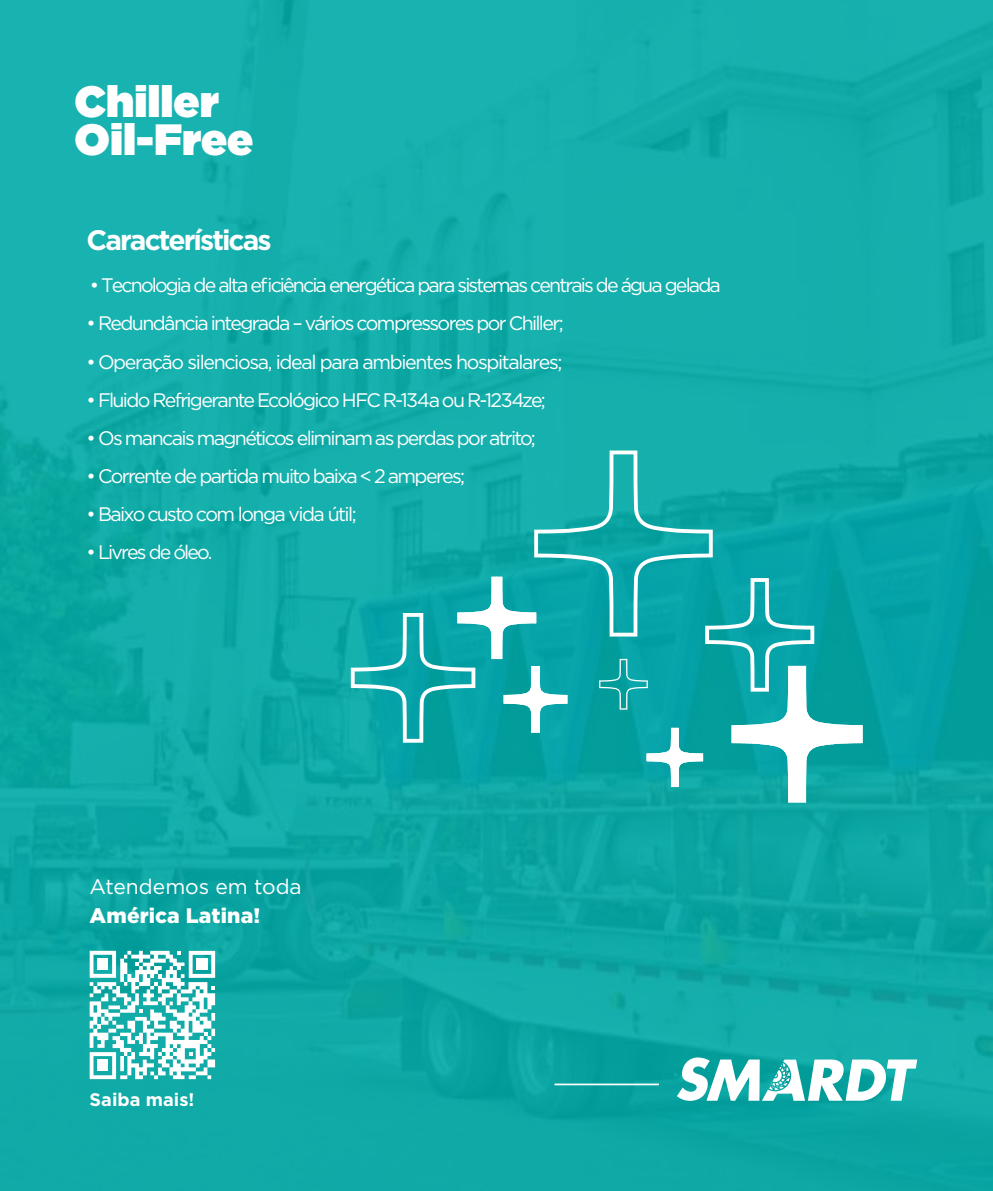
<style>
.page{position:relative;width:993px;height:1191px;background:#fff}
.page>*{position:absolute;margin:0;border:0;box-sizing:border-box;transform-origin:0 0}
.t1{font:900 43.75px/38.5px "Gotham";color:#fff}
.t2{font:700 28.18px "Gotham";letter-spacing:-.07em;color:#fff}
.t3{font:21px "Gotham";color:#fff}
.t4{font:900 21px "Gotham";letter-spacing:.005em;color:#fff}
.t5{font:19.6px "Gotham";letter-spacing:-.085em;color:#fff}
.t6{font:700 18.2px "Gotham";color:#fff}
</style>
<div class="page">
<img style="left:0;top:0;width:992px;height:1191px">
<hr style="left:554px;top:1083px;width:104px;height:2px;background:#fff">
<svg style="left:90px;top:950px;width:125px;height:129px"></svg>
<svg style="left:676px;top:1057px;width:240px;height:43px"></svg>
<svg style="left:351px;top:450px;width:511px;height:352px;background:#1eacad"></svg>
<h1 class="t1" style="left:74px;top:81px;width:180px">Chiller<br>Oil-Free</h1>
<h2 class="t2" style="left:87px;top:222px;width:186px">Características</h2>
<p class="t5" style="left:90px;top:273px;width:632px">• Tecnologia de alta eficiência energética para sistemas centrais de água gelada</p>
<p class="t5" style="left:87px;top:311px;width:478px">• Redundância integrada – vários compressores por Chiller;</p>
<p class="t5" style="left:87px;top:349px;width:477px">• Operação silenciosa, ideal para ambientes hospitalares;</p>
<p class="t5" style="left:87px;top:387px;width:460px">• Fluido Refrigerante Ecológico HFC R-134a ou R-1234ze;</p>
<p class="t5" style="left:87px;top:425px;width:450px">• Os mancais magnéticos eliminam as perdas por atrito;</p>
<p class="t5" style="left:87px;top:463px;width:380px">• Corrente de partida muito baixa &lt; 2 amperes;</p>
<p class="t5" style="left:87px;top:501px;width:271px">• Baixo custo com longa vida útil;</p>
<p class="t5" style="left:87px;top:539px;width:127px">• Livres de óleo.</p>
<p class="t3" style="left:90px;top:873px;width:213px">Atendemos em toda</p>
<p class="t4" style="left:90px;top:901px;width:172px">América Latina!</p>
<p class="t6" style="left:90px;top:1087px;width:106px">Saiba mais!</p>
</div>
